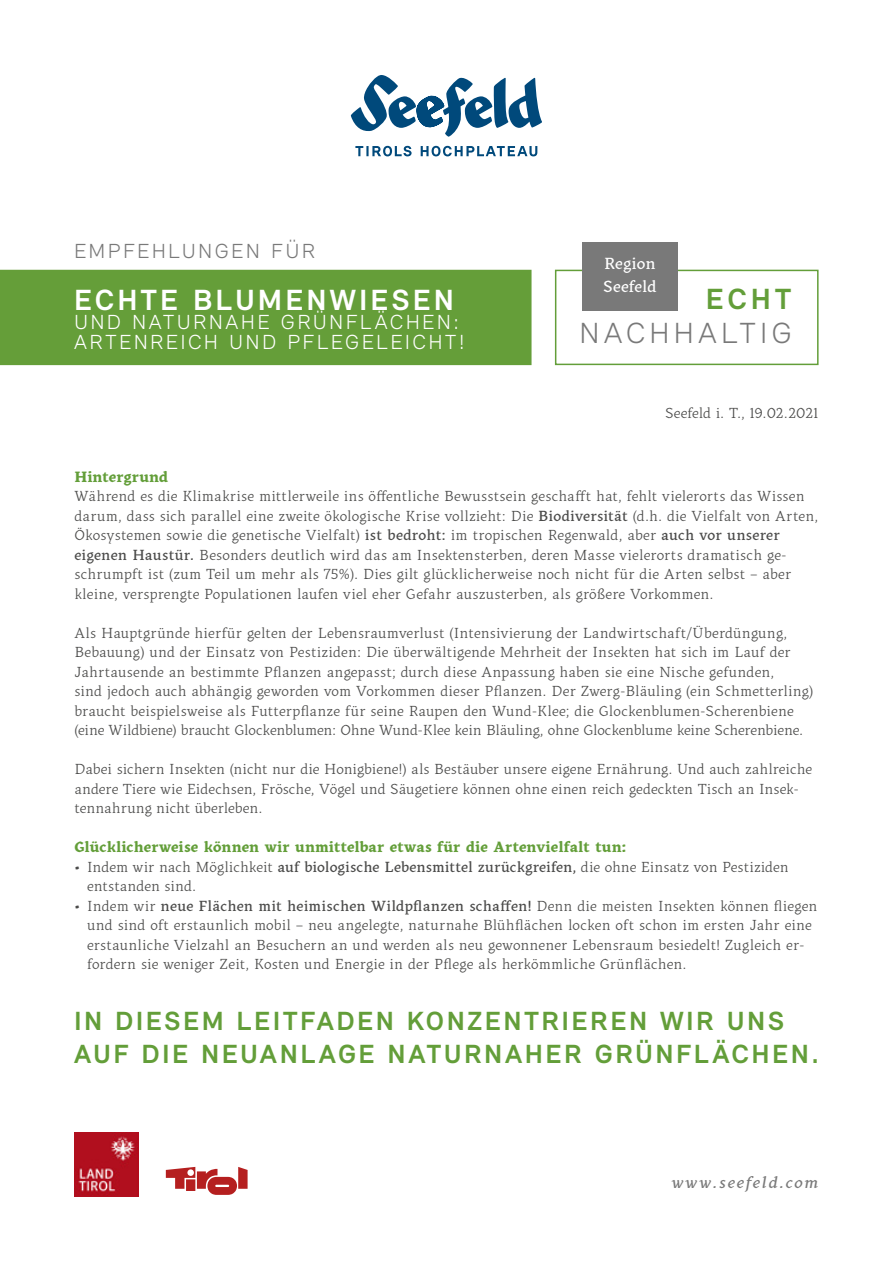
<style>
.page{position:relative;width:893px;height:1263px;background:#fff}
.page>*{position:absolute;margin:0;border:0;box-sizing:border-box;transform-origin:0 0}
.t1{font:700 30px "Relevant";letter-spacing:.125em;color:#fff}
.t2{font:300 30px "Relevant";letter-spacing:.16em;color:#797979}
.t3{font:700 30px "Relevant";color:#639e39}
.t4{font:700 27px/33px "Relevant";letter-spacing:.115em;color:#639e39}
.t5{font:300 21px/19.5px "Relevant";letter-spacing:.14em;color:#fff}
.t6{font:300 21px "Relevant";letter-spacing:.14em;color:#797979}
.t7{font:italic 500 16.5px "Kitsch Text";letter-spacing:.1em;color:#797979}
.t8{font:500 16.5px/22.5px "Kitsch Text";letter-spacing:.01em;color:#fff}
.t9{font:15px/19.5px "Kitsch Text";letter-spacing:.01em;color:#4a4a49}
.t10{font:700 15px "Kitsch Text";letter-spacing:.005em;color:#639e39}
.s1{font-weight:500}
.s2{font-weight:700}
</style>
<div class="page">
<img style="left:74px;top:1132px;width:64px;height:64px">
<svg style="left:166px;top:1167px;width:82px;height:28px"></svg>
<div style="left:0;top:270px;width:531px;height:95px;background:#659e39"></div>
<svg style="left:355px;top:146px;width:182px;height:10px"></svg>
<svg style="left:351px;top:75px;width:191px;height:62px"></svg>
<div style="left:555px;top:270px;width:264px;height:95px;background:#fff;border:2px solid #639e39"></div>
<div style="left:582px;top:242px;width:96px;height:69px;background:#797979"></div>
<h3 class="t6" style="left:74px;top:239px;width:242px">EMPFEHLUNGEN FÜR</h3>
<h1 class="t1" style="left:74px;top:282px;width:381px">ECHTE BLUMENWIESEN</h1>
<h3 class="t5" style="left:74px;top:312px;width:392px">UND NATURNAHE GRÜNFLÄCHEN:<br>ARTENREICH UND PFLEGELEICHT!</h3>
<p class="t8" style="left:603px;top:252px;width:55px">Region<br>Seefeld</p>
<h1 class="t3" style="left:706px;top:281px;width:87px">ECHT</h1>
<h1 class="t2" style="left:580px;top:315px;width:213px">NACHHALTIG</h1>
<p class="t9" style="left:665px;top:403px;width:155px">Seefeld i. T., 19.02.2021</p>
<p class="t10" style="left:74px;top:466px;width:95px">Hintergrund</p>
<p class="t9" style="left:74px;top:486px;width:745px">Während es die Klimakrise mittlerweile ins öffentliche Bewusstsein geschafft hat, fehlt vielerorts das Wissen darum, dass sich parallel eine zweite ökologische Krise vollzieht: Die <span class="s1">Biodiversität</span> (d.h. die Vielfalt von Arten, Ökosystemen sowie die genetische Vielfalt) <span class="s1">ist bedroht:</span> im tropischen Regenwald, aber <span class="s1">auch vor unserer eigenen Haustür.</span> Besonders deutlich wird das am Insektensterben, deren Masse vielerorts dramatisch ge&shy;schrumpft ist (zum Teil um mehr als 75%). Dies gilt glücklicherweise noch nicht für die Arten selbst – aber kleine, versprengte Populationen laufen viel eher Gefahr auszusterben, als größere Vorkommen.</p>
<p class="t9" style="left:74px;top:623px;width:740px">Als Hauptgründe hierfür gelten der Lebensraumverlust (Intensivierung der Landwirtschaft/Überdüngung, Bebauung) und der Einsatz von Pestiziden: Die überwältigende Mehrheit der Insekten hat sich im Lauf der Jahrtausende an bestimmte Pflanzen angepasst; durch diese Anpassung haben sie eine Nische gefunden,<br>sind jedoch auch abhängig geworden vom Vorkommen dieser Pflanzen. Der Zwerg-Bläuling (ein Schmetterling) braucht beispielsweise als Futterpflanze für seine Raupen den Wund-Klee; die Glockenblumen-Scherenbiene (eine Wildbiene) braucht Glockenblumen: Ohne Wund-Klee kein Bläuling, ohne Glockenblume keine Scherenbiene.</p>
<p class="t9" style="left:74px;top:759px;width:739px">Dabei sichern Insekten (nicht nur die Honigbiene!) als Bestäuber unsere eigene Ernährung. Und auch zahlreiche andere Tiere wie Eidechsen, Frösche, Vögel und Säugetiere können ohne einen reich gedeckten Tisch an Insek&shy;tennahrung nicht überleben.</p>
<p class="t10" style="left:74px;top:837px;width:554px">Glücklicherweise können wir unmittelbar etwas für die Artenvielfalt tun:</p>
<p class="t9" style="left:87px;top:857px;width:703px;text-indent:-13px"><span class="s2">•</span> Indem wir nach Möglichkeit <span class="s1">auf biologische Lebensmittel zurückgreifen,</span> die ohne Einsatz von Pestiziden entstanden sind.</p>
<p class="t9" style="left:87px;top:896px;width:732px;text-indent:-13px"><span class="s2">•</span> Indem wir <span class="s1">neue Flächen mit heimischen Wildpflanzen schaffen!</span> Denn die meisten Insekten können fliegen und sind oft erstaunlich mobil – neu angelegte, naturnahe Blühflächen locken oft schon im ersten Jahr eine erstaunliche Vielzahl an Besuchern an und werden als neu gewonnener Lebensraum besiedelt! Zugleich er&shy;fordern sie weniger Zeit, Kosten und Energie in der Pflege als herkömmliche Grünflächen.</p>
<h2 class="t4" style="left:74px;top:1004px;width:746px">IN DIESEM LEITFADEN KONZENTRIEREN WIR UNS<br>AUF DIE NEUANLAGE NATURNAHER GRÜNFLÄCHEN.</h2>
<p class="t7" style="left:671px;top:1172px;width:149px">www.seefeld.com</p>
</div>
